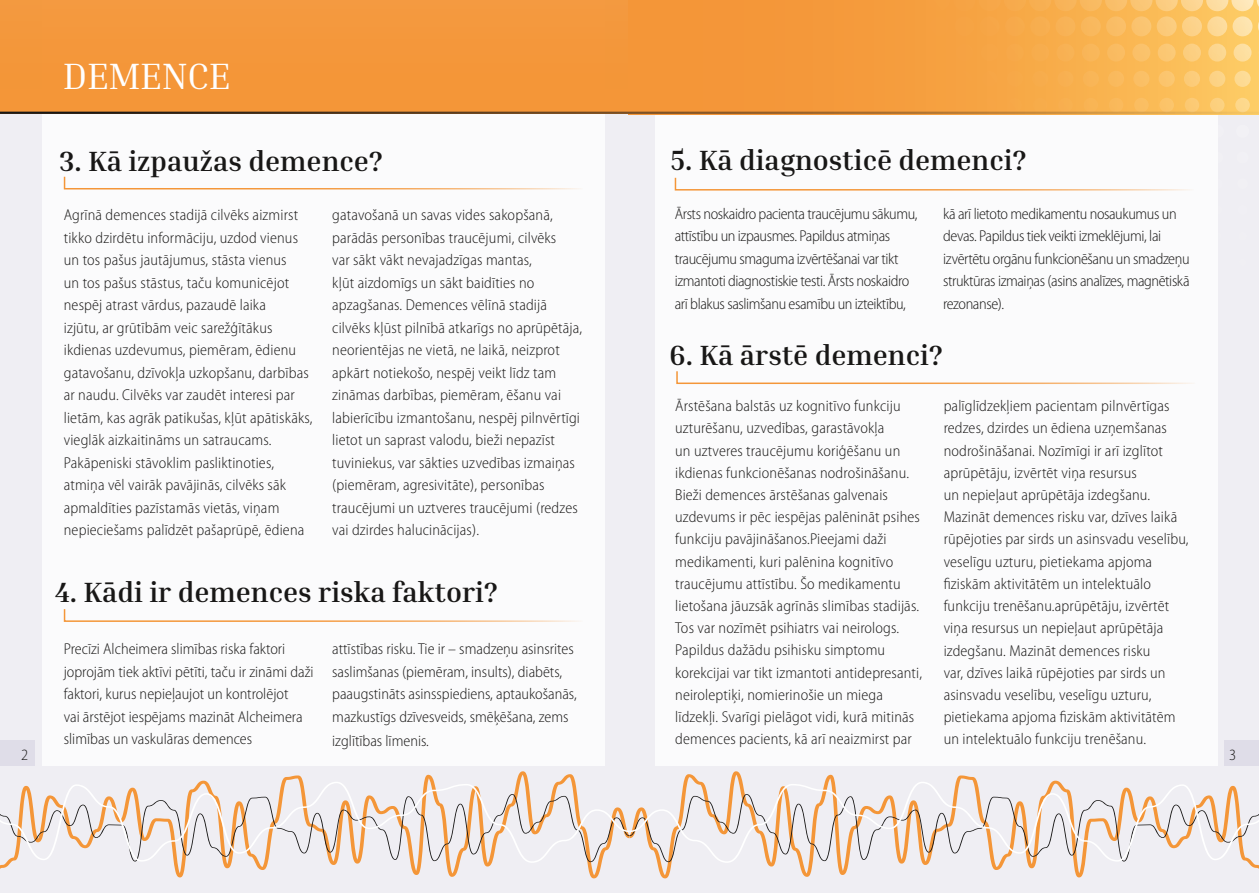
<style>
.page{position:relative;width:1259px;height:893px;background:#efeef3}
.page>*{position:absolute;margin:0;border:0;box-sizing:border-box;transform-origin:0 0}
.t1{font:37.5px "Inria Serif";letter-spacing:-.01em;color:#fff}
.t2{font:700 28.5px "Inria Serif";color:#181716}
.t3{font:300 semi-condensed 15.75px/22.5px "Myriad Pro";letter-spacing:.01em;color:#181716}
.t4{font:300 semi-condensed 15.75px/22.5px "Myriad Pro";letter-spacing:-.025em;color:#181716}
</style>
<div class="page">
<div style="left:43px;top:0;width:562px;height:766px;background:#fff"></div>
<div style="left:655px;top:0;width:562px;height:766px;background:#fff"></div>
<div style="left:0;top:0;width:629px;height:114px;background:#f49638"></div>
<div style="left:628px;top:0;width:631px;height:114px;background:linear-gradient(to right,#f28b2f,#fcc25d)"></div>
<img style="left:928px;top:0;width:22px;height:11px">
<img style="left:929px;top:16px;width:20px;height:20px;border-radius:10px">
<img style="left:930px;top:44px;width:18px;height:18px;border-radius:9px">
<img style="left:931px;top:71px;width:16px;height:16px;border-radius:8px">
<img style="left:931px;top:98px;width:15px;height:14px;border-radius:7px">
<img style="left:953px;top:0;width:22px;height:11px">
<img style="left:954px;top:16px;width:20px;height:20px;border-radius:10px">
<img style="left:955px;top:44px;width:18px;height:18px;border-radius:9px">
<img style="left:956px;top:71px;width:16px;height:16px;border-radius:8px">
<img style="left:957px;top:98px;width:14px;height:14px;border-radius:7px">
<img style="left:978px;top:0;width:22px;height:11px">
<img style="left:979px;top:16px;width:20px;height:20px;border-radius:10px">
<img style="left:980px;top:44px;width:18px;height:18px;border-radius:9px">
<img style="left:981px;top:71px;width:16px;height:16px;border-radius:8px">
<img style="left:982px;top:98px;width:15px;height:14px;border-radius:7px">
<img style="left:1003px;top:0;width:23px;height:11px">
<img style="left:1005px;top:16px;width:20px;height:20px;border-radius:10px">
<img style="left:1006px;top:44px;width:18px;height:18px;border-radius:9px">
<img style="left:1007px;top:71px;width:16px;height:16px;border-radius:8px">
<img style="left:1007px;top:98px;width:15px;height:14px;border-radius:7px">
<img style="left:1029px;top:0;width:22px;height:11px">
<img style="left:1030px;top:16px;width:20px;height:20px;border-radius:10px">
<img style="left:1031px;top:44px;width:18px;height:18px;border-radius:9px">
<img style="left:1032px;top:71px;width:16px;height:16px;border-radius:8px">
<img style="left:1033px;top:98px;width:14px;height:14px;border-radius:7px">
<img style="left:1054px;top:0;width:22px;height:11px">
<img style="left:1055px;top:16px;width:20px;height:20px;border-radius:10px">
<img style="left:1056px;top:44px;width:18px;height:18px;border-radius:9px">
<img style="left:1057px;top:71px;width:16px;height:16px;border-radius:8px">
<img style="left:1058px;top:98px;width:14px;height:14px;border-radius:7px">
<img style="left:1079px;top:0;width:23px;height:11px">
<img style="left:1080px;top:16px;width:20px;height:20px;border-radius:10px">
<img style="left:1081px;top:44px;width:18px;height:18px;border-radius:9px">
<img style="left:1082px;top:71px;width:17px;height:16px;border-radius:8px">
<img style="left:1083px;top:98px;width:15px;height:14px;border-radius:7px">
<img style="left:1105px;top:0;width:22px;height:11px">
<img style="left:1106px;top:16px;width:20px;height:20px;border-radius:10px">
<img style="left:1107px;top:44px;width:18px;height:18px;border-radius:9px">
<img style="left:1108px;top:71px;width:16px;height:16px;border-radius:8px">
<img style="left:1108px;top:98px;width:15px;height:14px;border-radius:7px">
<img style="left:1130px;top:0;width:22px;height:11px">
<img style="left:1131px;top:16px;width:20px;height:20px;border-radius:10px">
<img style="left:1132px;top:44px;width:18px;height:18px;border-radius:9px">
<img style="left:1133px;top:71px;width:16px;height:16px;border-radius:8px">
<img style="left:1134px;top:98px;width:14px;height:14px;border-radius:7px">
<img style="left:1155px;top:0;width:22px;height:11px">
<img style="left:1156px;top:16px;width:20px;height:20px;border-radius:10px">
<img style="left:1157px;top:44px;width:18px;height:18px;border-radius:9px">
<img style="left:1158px;top:71px;width:16px;height:16px;border-radius:8px">
<img style="left:1159px;top:98px;width:15px;height:14px;border-radius:7px">
<img style="left:1180px;top:0;width:23px;height:11px">
<img style="left:1182px;top:16px;width:20px;height:20px;border-radius:10px">
<img style="left:1183px;top:44px;width:18px;height:18px;border-radius:9px">
<img style="left:1183px;top:71px;width:17px;height:16px;border-radius:8px">
<img style="left:1184px;top:98px;width:15px;height:14px;border-radius:7px">
<img style="left:1206px;top:0;width:22px;height:11px">
<img style="left:1207px;top:16px;width:20px;height:20px;border-radius:10px">
<img style="left:1208px;top:44px;width:18px;height:18px;border-radius:9px">
<img style="left:1209px;top:71px;width:16px;height:16px;border-radius:8px">
<img style="left:1210px;top:98px;width:14px;height:14px;border-radius:7px">
<svg style="left:1217px;top:125px;width:1px;height:13px"></svg>
<img style="left:1231px;top:0;width:22px;height:11px">
<img style="left:1232px;top:16px;width:20px;height:20px;border-radius:10px">
<img style="left:1233px;top:44px;width:18px;height:18px;border-radius:9px">
<img style="left:1234px;top:71px;width:16px;height:16px;border-radius:8px">
<img style="left:1235px;top:98px;width:14px;height:14px;border-radius:7px">
<svg style="left:1256px;top:0;width:3px;height:9px"></svg>
<svg style="left:1257px;top:19px;width:2px;height:15px"></svg>
<svg style="left:0;top:771px;width:602px;height:107px"></svg>
<svg style="left:0;top:782px;width:602px;height:81px"></svg>
<svg style="left:657px;top:771px;width:602px;height:107px"></svg>
<svg style="left:0;top:794px;width:629px;height:68px"></svg>
<svg style="left:629px;top:782px;width:630px;height:81px"></svg>
<hr style="left:0;top:112px;width:1259px;height:2px;background:#181716">
<svg style="left:63px;top:176px;width:518px;height:14px"></svg>
<svg style="left:63px;top:609px;width:518px;height:13px"></svg>
<svg style="left:674px;top:177px;width:518px;height:14px"></svg>
<svg style="left:676px;top:371px;width:518px;height:14px"></svg>
<div style="left:0;top:741px;width:34px;height:25px;background:#dfdde8"></div>
<div style="left:1225px;top:741px;width:34px;height:25px;background:#dfdde8"></div>
<h1 class="t1" style="left:63px;top:53px;width:169px">DEMENCE</h1>
<h2 class="t2" style="left:670px;top:142px;width:357px">5. Kā diagnosticē demenci?</h2>
<h2 class="t2" style="left:60px;top:144px;width:325px">3. Kā izpaužas demence?</h2>
<p class="t3" style="left:64px;top:204px;width:250px">Agrīnā demences stadijā cilvēks aizmirst tikko dzirdētu informāciju, uzdod vienus un tos pašus jautājumus, stāsta vienus<br>un tos pašus stāstus, taču komunicējot nespēj atrast vārdus, pazaudē laika<br>izjūtu, ar grūtībām veic sarežģītākus ikdienas uzdevumus, piemēram, ēdienu gatavošanu, dzīvokļa uzkopšanu, darbības ar naudu. Cilvēks var zaudēt interesi par lietām, kas agrāk patikušas, kļūt apātiskāks, vieglāk aizkaitināms un satraucams.<br>Pakāpeniski stāvoklim pasliktinoties, atmiņa vēl vairāk pavājinās, cilvēks sāk apmaldīties pazīstamās vietās, viņam nepieciešams palīdzēt pašaprūpē, ēdiena</p>
<p class="t3" style="left:332px;top:204px;width:252px">gatavošanā un savas vides sakopšanā, parādās personības traucējumi, cilvēks<br>var sākt vākt nevajadzīgas mantas,<br>kļūt aizdomīgs un sākt baidīties no apzagšanas. Demences vēlīnā stadijā cilvēks kļūst pilnībā atkarīgs no aprūpētāja, neorientējas ne vietā, ne laikā, neizprot apkārt notiekošo, nespēj veikt līdz tam zināmas darbības, piemēram, ēšanu vai labierīcību izmantošanu, nespēj pilnvērtīgi lietot un saprast valodu, bieži nepazīst tuviniekus, var sākties uzvedības izmaiņas (piemēram, agresivitāte), personības traucējumi un uztveres traucējumi (redzes vai dzirdes halucinācijas).</p>
<p class="t4" style="left:675px;top:202px;width:244px">Ārsts noskaidro pacienta traucējumu sākumu, attīstību un izpausmes. Papildus atmiņas traucējumu smaguma izvērtēšanai var tikt izmantoti diagnostiskie testi. Ārsts noskaidro arī blakus saslimšanu esamību un izteiktību,</p>
<p class="t4" style="left:943px;top:202px;width:248px">kā arī lietoto medikamentu nosaukumus un devas. Papildus tiek veikti izmeklējumi, lai izvērtētu orgānu funkcionēšanu un smadzeņu struktūras izmaiņas (asins analīzes, magnētiskā rezonanse).</p>
<h2 class="t2" style="left:669px;top:337px;width:275px">6. Kā ārstē demenci?</h2>
<p class="t3" style="left:675px;top:395px;width:248px">Ārstēšana balstās uz kognitīvo funkciju uzturēšanu, uzvedības, garastāvokļa<br>un uztveres traucējumu koriģēšanu un ikdienas funkcionēšanas nodrošināšanu.<br>Bieži demences ārstēšanas galvenais uzdevums ir pēc iespējas palēnināt psihes funkciju pavājināšanos.Pieejami daži medikamenti, kuri palēnina kognitīvo traucējumu attīstību. Šo medikamentu lietošana jāuzsāk agrīnās slimības stadijās.<br>Tos var nozīmēt psihiatrs vai neirologs.<br>Papildus dažādu psihisku simptomu korekcijai var tikt izmantoti antidepresanti, neiroleptiķi, nomierinošie un miega līdzekļi. Svarīgi pielāgot vidi, kurā mitinās demences pacients, kā arī neaizmirst par</p>
<p class="t3" style="left:943px;top:395px;width:246px">palīglīdzekļiem pacientam pilnvērtīgas redzes, dzirdes un ēdiena uzņemšanas nodrošināšanai. Nozīmīgi ir arī izglītot aprūpētāju, izvērtēt viņa resursus<br>un nepieļaut aprūpētāja izdegšanu.<br>Mazināt demences risku var, dzīves laikā rūpējoties par sirds un asinsvadu veselību, veselīgu uzturu, pietiekama apjoma fiziskām aktivitātēm un intelektuālo funkciju trenēšanu.aprūpētāju, izvērtēt viņa resursus un nepieļaut aprūpētāja izdegšanu. Mazināt demences risku<br>var, dzīves laikā rūpējoties par sirds un asinsvadu veselību, veselīgu uzturu, pietiekama apjoma fiziskām aktivitātēm un intelektuālo funkciju trenēšanu.</p>
<h2 class="t2" style="left:55px;top:574px;width:444px">4. Kādi ir demences riska faktori?</h2>
<p class="t3" style="left:64px;top:638px;width:251px">Precīzi Alcheimera slimības riska faktori joprojām tiek aktīvi pētīti, taču ir zināmi daži faktori, kurus nepieļaujot un kontrolējot<br>vai ārstējot iespējams mazināt Alcheimera slimības un vaskulāras demences</p>
<p class="t3" style="left:332px;top:638px;width:246px">attīstības risku. Tie ir – smadzeņu asinsrites saslimšanas (piemēram, insults), diabēts, paaugstināts asinsspiediens, aptaukošanās, mazkustīgs dzīvesveids, smēķēšana, zems</p>
<p class="t3" style="left:332px;top:730px;width:98px">izglītības līmenis.</p>
<p class="t3" style="left:21px;top:744px;width:9px">2</p>
<p class="t3" style="left:1229px;top:744px;width:9px">3</p>
</div>
